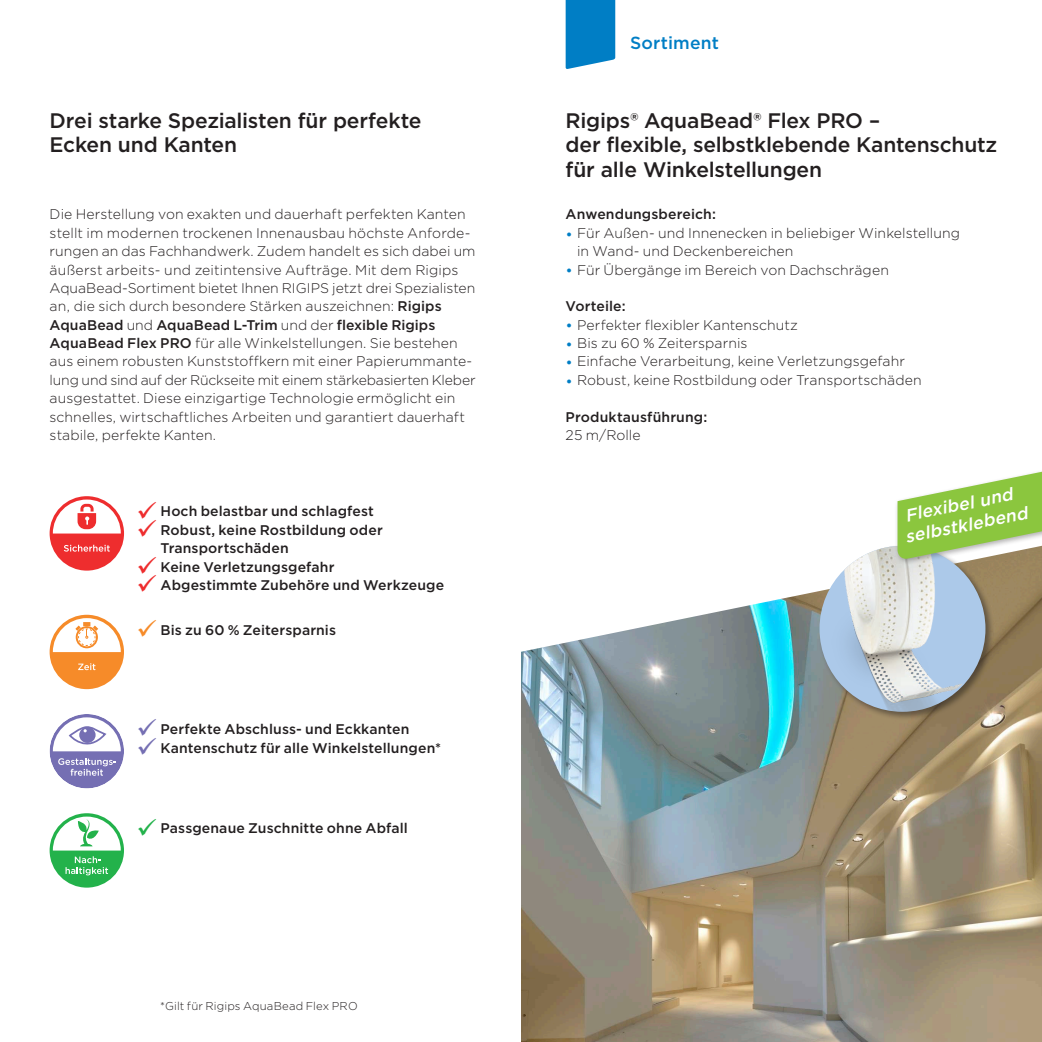
<style>
.page{position:relative;width:1042px;height:1042px;background:#fff}
.page>*{position:absolute;margin:0;border:0;box-sizing:border-box;transform-origin:0 0}
.t1{font:500 21px/24.5px "Gotham";letter-spacing:-.01em;color:#231f20}
.t2{font:italic 500 17.5px/21px "Gotham";color:#fff}
.t3{font:500 17.5px "Gotham";letter-spacing:.01em;color:#007ec5}
.t4{font:300 14px/18.4px "Gotham";letter-spacing:.005em;color:#231f20}
.t5{font:500 14px/18.4px "Gotham";letter-spacing:.01em;color:#231f20}
.t6{font:300 11.38px "Gotham";letter-spacing:.015em;color:#231f20}
.s1{font-weight:500}
.s2{font-size:15.75px;color:#007ec5}
.s3{color:#ee2d2e}
.s4{color:#f68b29}
.s5{color:#756fb3}
.s6{color:#23b24b}
</style>
<div class="page">
<img style="left:521px;top:653px;width:521px;height:389px">
<svg style="left:521px;top:566px;width:521px;height:87px"></svg>
<svg style="left:566px;top:0;width:49px;height:69px;background:#1186c8"></svg>
<div style="left:50px;top:496px;width:74px;height:74px;background:#ee2d2e;border-radius:50%"></div>
<svg style="left:64px;top:545px;width:46px;height:7px"></svg>
<svg style="left:53px;top:499px;width:68px;height:34px"></svg>
<div style="left:50px;top:615px;width:74px;height:74px;background:#f68b29;border-radius:50%"></div>
<svg style="left:78px;top:663px;width:17px;height:7px"></svg>
<svg style="left:53px;top:618px;width:68px;height:34px"></svg>
<div style="left:50px;top:813px;width:74px;height:74px;background:#23b24b;border-radius:50%"></div>
<svg style="left:53px;top:816px;width:68px;height:34px"></svg>
<svg style="left:66px;top:856px;width:42px;height:19px"></svg>
<div style="left:50px;top:714px;width:74px;height:74px;background:#756fb3;border-radius:50%"></div>
<svg style="left:58px;top:758px;width:58px;height:18px"></svg>
<svg style="left:53px;top:717px;width:68px;height:35px"></svg>
<div style="left:817px;top:544px;width:177px;height:177px;background:#231f20;opacity:.5"></div>
<img style="left:819px;top:546px;width:166px;height:166px;border-radius:83px">
<div style="left:894px;top:466px;width:148px;height:100px;background:#231f20;opacity:.35"></div>
<svg style="left:897px;top:469px;width:145px;height:92px"></svg>
<p class="t3" style="left:630px;top:31px;width:90px">Sortiment</p>
<h1 class="t1" style="left:50px;top:108px;width:373px">Drei starke Spezialisten für perfekte<br>Ecken und Kanten</h1>
<h1 class="t1" style="left:566px;top:108px;width:433px">Rigips® AquaBead® Flex PRO –<br>der flexible, selbstklebende Kantenschutz für alle Winkelstellungen</h1>
<p class="t4" style="left:50px;top:205px;width:428px">Die Herstellung von exakten und dauerhaft perfekten Kanten stellt im modernen trockenen Innenausbau höchste Anforde&shy;rungen an das Fachhandwerk. Zudem handelt es sich dabei um äußerst arbeits- und zeitintensive Aufträge. Mit dem Rigips AquaBead-Sortiment bietet Ihnen RIGIPS jetzt drei Spezialisten an, die sich durch besondere Stärken auszeichnen: <span class="s1">Rigips AquaBead</span> und <span class="s1">AquaBead L-Trim</span> und der <span class="s1">flexible Rigips AquaBead Flex PRO</span> für alle Winkelstellungen. Sie bestehen aus einem robusten Kunststoffkern mit einer Papierummante&shy;lung und sind auf der Rückseite mit einem stärkebasierten Kleber ausgestattet. Diese einzigartige Technologie ermöglicht ein schnelles, wirtschaftliches Arbeiten und garantiert dauerhaft stabile, perfekte Kanten.</p>
<p class="t5" style="left:566px;top:205px;width:152px">Anwendungsbereich:</p>
<p class="t4" style="left:577px;top:223px;width:384px;text-indent:-11px"><span class="s2">•</span> Für Außen- und Innenecken in beliebiger Winkelstellung in Wand- und Deckenbereichen</p>
<p class="t4" style="left:566px;top:260px;width:325px"><span class="s2">•</span> Für Übergänge im Bereich von Dachschrägen</p>
<p class="t5" style="left:566px;top:297px;width:61px">Vorteile:</p>
<p class="t4" style="left:566px;top:315px;width:234px"><span class="s2">•</span> Perfekter flexibler Kantenschutz</p>
<p class="t4" style="left:566px;top:333px;width:183px"><span class="s2">•</span> Bis zu 60 % Zeitersparnis</p>
<p class="t4" style="left:566px;top:352px;width:341px"><span class="s2">•</span> Einfache Verarbeitung, keine Verletzungsgefahr</p>
<p class="t4" style="left:566px;top:370px;width:358px"><span class="s2">•</span> Robust, keine Rostbildung oder Transportschäden</p>
<p class="t5" style="left:566px;top:407px;width:143px">Produktausführung:</p>
<p class="t4" style="left:566px;top:425px;width:77px">25 m/Rolle</p>
<p class="t5" style="left:136px;top:502px;width:239px"><span class="s3">✓</span> Hoch belastbar und schlagfest</p>
<p class="t5" style="left:160px;top:520px;width:224px;text-indent:-24px"><span class="s3">✓</span> Robust, keine Rostbildung oder<br>Transportschäden</p>
<p class="t5" style="left:136px;top:557px;width:199px"><span class="s3">✓</span> Keine Verletzungsgefahr</p>
<p class="t5" style="left:136px;top:575px;width:309px"><span class="s3">✓</span> Abgestimmte Zubehöre und Werkzeuge</p>
<p class="t5" style="left:136px;top:621px;width:201px"><span class="s4">✓</span> Bis zu 60 % Zeitersparnis</p>
<p class="t5" style="left:136px;top:720px;width:274px"><span class="s5">✓</span> Perfekte Abschluss- und Eckkanten</p>
<p class="t5" style="left:136px;top:738px;width:306px"><span class="s5">✓</span> Kantenschutz für alle Winkelstellungen*</p>
<p class="t5" style="left:136px;top:819px;width:273px"><span class="s6">✓</span> Passgenaue Zuschnitte ohne Abfall</p>
<p class="t6" style="left:160px;top:998px;width:199px">*Gilt für Rigips AquaBead Flex PRO</p>
<p class="t2" style="left:899px;top:506px;width:126px;rotate:-12deg">Flexibel und selbstklebend</p>
</div>
